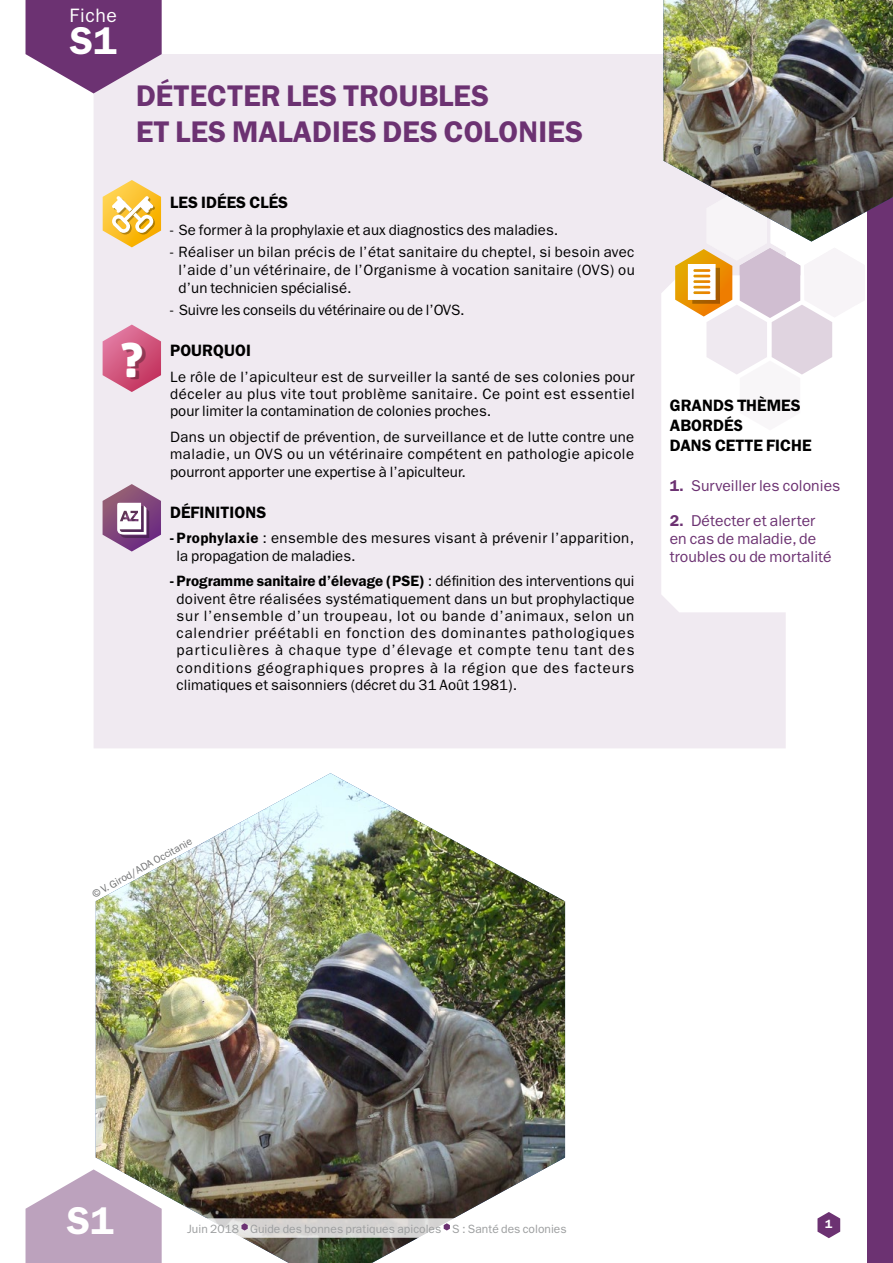
<style>
.page{position:relative;width:893px;height:1263px;background:#fff}
.page>*{position:absolute;margin:0;border:0;box-sizing:border-box;transform-origin:0 0}
.t1{font:48px "Aller Display";color:#000}
.t2{font:600 38.85px "ITC Franklin Gothic Std";color:#fff}
.t3{font:600 30px/36px "ITC Franklin Gothic Std";letter-spacing:.005em;color:#6c3272}
.t4{font:19.5px "ITC Franklin Gothic Std";letter-spacing:.035em;color:#fff}
.t5{font:600 16.5px/19.8px "ITC Franklin Gothic Std";letter-spacing:.005em;color:#000}
.t6{font:15.75px/18.1px "ITC Franklin Gothic Std";letter-spacing:.005em;color:#6c3272}
.t7{font:15px/17.2px "ITC Franklin Gothic Std";letter-spacing:.005em;color:#000;text-align:justify}
.t8{font:15px/17.2px "ITC Franklin Gothic Std";letter-spacing:.03em;color:#000}
.t9{font:12px "ITC Franklin Gothic Std";letter-spacing:.005em;color:#9c9e9f}
.t10{font:600 12px "ITC Franklin Gothic Std";color:#fff}
.t11{font:10.5px "ITC Franklin Gothic Std";color:#707172}
.s1{font-weight:600}
</style>
<div class="page">
<div style="left:94px;top:54px;width:692px;height:694px;background:#f0eaf1"></div>
<svg style="left:661px;top:275px;width:125px;height:337px"></svg>
<div style="left:867px;top:0;width:26px;height:1263px;background:#6c3272"></div>
<svg style="left:26px;top:1169px;width:70px;height:94px"></svg>
<svg style="left:817px;top:1212px;width:23px;height:26px"></svg>
<svg style="left:26px;top:0;width:136px;height:93px;background:#885a8d"></svg>
<svg style="left:675px;top:242px;width:190px;height:188px"></svg>
<svg style="left:693px;top:269px;width:17px;height:3px"></svg>
<img style="left:663px;top:0;width:230px;height:242px">
<img style="left:96px;top:773px;width:469px;height:490px">
<svg style="left:175px;top:1218px;width:504px;height:20px"></svg>
<svg style="left:241px;top:1223px;width:7px;height:7px"></svg>
<svg style="left:444px;top:1223px;width:6px;height:7px"></svg>
<svg style="left:103px;top:325px;width:58px;height:67px;background:#d97a9a"></svg>
<svg style="left:103px;top:484px;width:58px;height:67px;background:#ae8bab"></svg>
<svg style="left:103px;top:180px;width:58px;height:67px;background:#f4d27e"></svg>
<h3 class="t4" style="left:70px;top:4px;width:49px">Fiche</h3>
<h2 class="t2" style="left:70px;top:18px;width:48px">S1</h2>
<h3 class="t3" style="left:136px;top:77px;width:448px">DÉTECTER LES TROUBLES<br>ET LES MALADIES DES COLONIES</h3>
<h1 class="t1" style="left:123px;top:331px;width:24px">?</h1>
<p class="t5" style="left:170px;top:192px;width:120px">LES IDÉES CLÉS</p>
<p class="t7" style="left:170px;top:221px;width:390px">- Se former à la prophylaxie et aux diagnostics des maladies.</p>
<p class="t7" style="left:179px;top:243px;width:458px;line-height:18px;text-indent:-9px">- Réaliser un bilan précis de l’état sanitaire du cheptel, si besoin avec l’aide d’un vétérinaire, de l’Organisme à vocation sanitaire (OVS) ou d’un technicien spécialisé.</p>
<p class="t7" style="left:170px;top:301px;width:296px">- Suivre les conseils du vétérinaire ou de l’OVS.</p>
<p class="t5" style="left:170px;top:340px;width:82px">POURQUOI</p>
<p class="t7" style="left:170px;top:368px;width:466px">Le rôle de l’apiculteur est de surveiller la santé de ses colonies pour déceler au plus vite tout problème sanitaire. Ce point est essentiel pour limiter la contamination de colonies proches.</p>
<p class="t7" style="left:170px;top:428px;width:466px">Dans un objectif de prévention, de surveillance et de lutte contre une maladie, un OVS ou un vétérinaire compétent en pathologie apicole pourront apporter une expertise à l’apiculteur.</p>
<p class="t5" style="left:170px;top:502px;width:98px">DÉFINITIONS</p>
<p class="t8" style="left:177px;top:530px;width:459px;text-indent:-7px"><span class="s1">- Prophylaxie</span> : ensemble des mesures visant à prévenir l’apparition, la propagation de maladies.</p>
<p class="t7" style="left:177px;top:573px;width:459px;text-indent:-7px"><span class="s1">- Programme sanitaire d’élevage (PSE)</span> : définition des interventions qui doivent être réalisées systématiquement dans un but prophylactique sur l’ensemble d’un troupeau, lot ou bande d’animaux, selon un calendrier préétabli en fonction des dominantes pathologiques particulières à chaque type d’élevage et compte tenu tant des conditions géographiques propres à la région que des facteurs climatiques et saisonniers (décret du 31 Août 1981).</p>
<p class="t5" style="left:670px;top:396px;width:143px">GRANDS THÈMES<br>ABORDÉS<br>DANS CETTE FICHE</p>
<p class="t6" style="left:670px;top:476px;width:172px"><span class="s1">1.</span> Surveiller les colonies</p>
<p class="t6" style="left:670px;top:511px;width:164px"><span class="s1">2.</span> Détecter et alerter en cas de maladie, de troubles ou de mortalité</p>
<p class="t11" style="left:90px;top:890px;width:114px;rotate:-29deg">© V. Girod/ADA Occitanie</p>
<h2 class="t2" style="left:67px;top:1197px;width:48px">S1</h2>
<p class="t9" style="left:187px;top:1222px;width:381px">Juin 2018 Guide des bonnes pratiques apicoles S : Santé des colonies</p>
<p class="t10" style="left:825px;top:1217px;width:9px">1</p>
</div>
